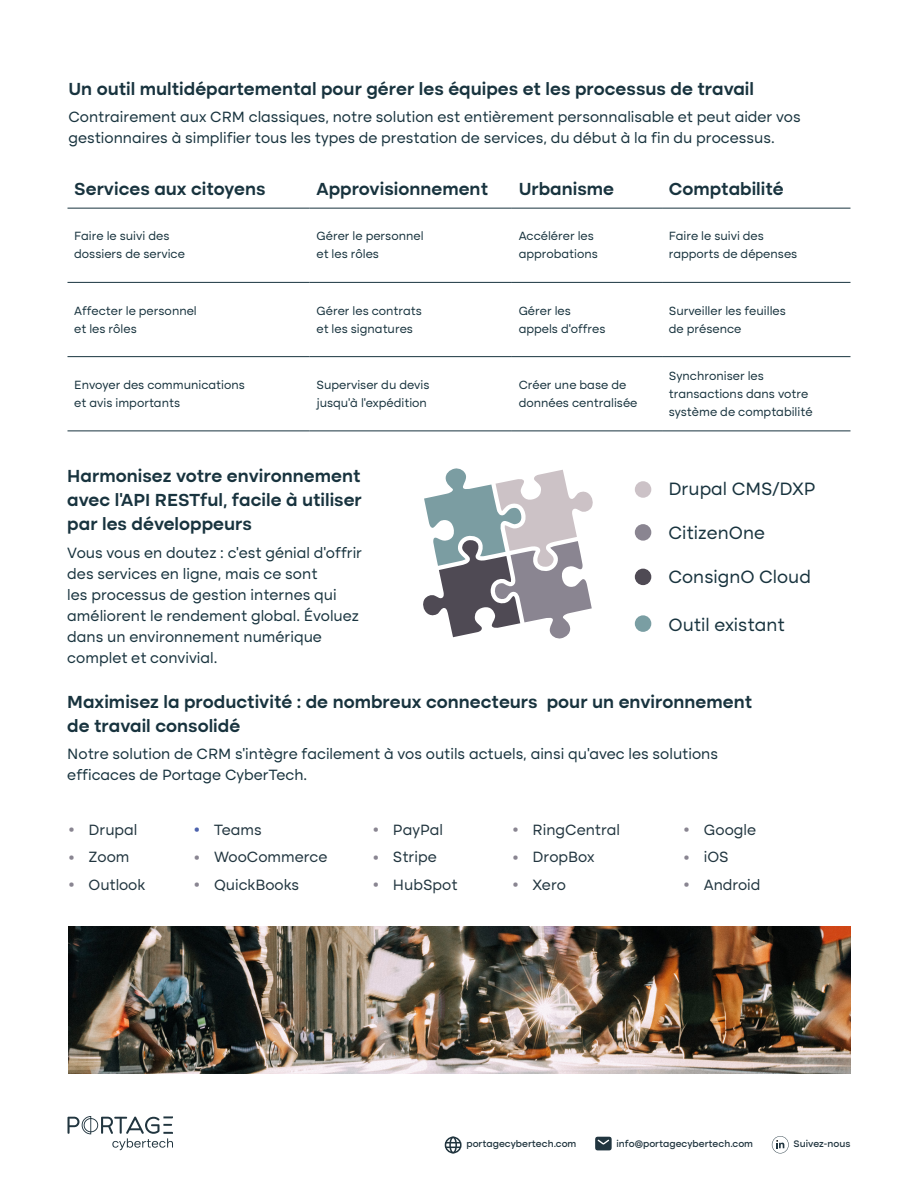
<style>
.page{position:relative;width:918px;height:1188px;background:#fff}
.page>*{position:absolute;margin:0;border:0;box-sizing:border-box;transform-origin:0 0}
.t1{font:600 18px/24px "Altone";color:#18333e;text-align:justify}
.t2{font:18px "Altone";color:#18333e}
.t3{font:15px/21px "Altone";color:#18333e}
.t4{font:15px "Altone";color:#21353f}
.t5{font:12px/18px "Altone";color:#18333e}
.t6{font:500 9.75px "Altone";color:#21353f}
.s1{font-weight:600;font-size:21px;color:#898591}
.s2{font-weight:600;font-size:21px;color:#4c62ad}
</style>
<div class="page">
<hr style="left:68px;top:208px;width:242px;height:1px;background:#18333e">
<hr style="left:310px;top:208px;width:202px;height:1px;background:#18333e">
<hr style="left:512px;top:208px;width:150px;height:1px;background:#18333e">
<hr style="left:662px;top:208px;width:188px;height:1px;background:#18333e">
<hr style="left:68px;top:282px;width:242px;height:1px;background:#18333e">
<hr style="left:310px;top:282px;width:202px;height:1px;background:#18333e">
<hr style="left:512px;top:282px;width:150px;height:1px;background:#18333e">
<hr style="left:662px;top:282px;width:188px;height:1px;background:#18333e">
<hr style="left:68px;top:356px;width:242px;height:1px;background:#18333e">
<hr style="left:310px;top:356px;width:202px;height:1px;background:#18333e">
<hr style="left:512px;top:356px;width:150px;height:1px;background:#18333e">
<hr style="left:662px;top:356px;width:188px;height:1px;background:#18333e">
<hr style="left:68px;top:431px;width:242px;height:1px;background:#18333e">
<hr style="left:310px;top:431px;width:202px;height:1px;background:#18333e">
<hr style="left:512px;top:431px;width:150px;height:1px;background:#18333e">
<hr style="left:662px;top:431px;width:188px;height:1px;background:#18333e">
<svg style="left:67px;top:1116px;width:106px;height:34px"></svg>
<svg style="left:423px;top:468px;width:170px;height:171px"></svg>
<div style="left:635px;top:481px;width:16px;height:17px;background:#ccc2c7;border-radius:50%"></div>
<div style="left:635px;top:524px;width:16px;height:17px;background:#8a8591;border-radius:50%"></div>
<div style="left:635px;top:569px;width:16px;height:16px;background:#4f4a54;border-radius:50%"></div>
<div style="left:635px;top:615px;width:16px;height:17px;background:#7a9ea3;border-radius:50%"></div>
<img style="left:68px;top:926px;width:782px;height:147px">
<svg style="left:445px;top:1137px;width:17px;height:16px"></svg>
<div style="left:595px;top:1137px;width:17px;height:13px;background:#21353f;border-radius:3px"></div>
<svg style="left:598px;top:1140px;width:11px;height:4px"></svg>
<svg style="left:772px;top:1136px;width:17px;height:17px"></svg>
<p class="t1" style="left:68px;top:78px;width:687px">Un outil multidépartemental pour gérer les équipes et les processus de travail</p>
<p class="t3" style="left:68px;top:108px;width:734px">Contrairement aux CRM classiques, notre solution est entièrement personnalisable et peut aider vos gestionnaires à simplifier tous les types de prestation de services, du début à la fin du processus.</p>
<p class="t1" style="left:74px;top:177px;width:193px">Services aux citoyens</p>
<p class="t1" style="left:316px;top:177px;width:173px">Approvisionnement</p>
<p class="t1" style="left:519px;top:177px;width:97px">Urbanisme</p>
<p class="t1" style="left:669px;top:177px;width:116px">Comptabilité</p>
<p class="t5" style="left:74px;top:228px;width:112px">Faire le suivi des dossiers de service</p>
<p class="t5" style="left:316px;top:228px;width:109px">Gérer le personnel et les rôles</p>
<p class="t5" style="left:519px;top:228px;width:81px">Accélérer les approbations</p>
<p class="t5" style="left:669px;top:228px;width:130px">Faire le suivi des rapports de dépenses</p>
<p class="t5" style="left:74px;top:302px;width:124px">Affecter le personnel et les rôles</p>
<p class="t5" style="left:316px;top:302px;width:107px">Gérer les contrats et les signatures</p>
<p class="t5" style="left:519px;top:302px;width:88px">Gérer les appels d’offres</p>
<p class="t5" style="left:669px;top:302px;width:119px">Surveiller les feuilles de présence</p>
<p class="t5" style="left:74px;top:376px;width:172px">Envoyer des communications et avis importants</p>
<p class="t5" style="left:316px;top:376px;width:115px">Superviser du devis jusqu’à l’expédition</p>
<p class="t5" style="left:519px;top:376px;width:120px">Créer une base de données centralisée</p>
<p class="t5" style="left:669px;top:367px;width:145px">Synchroniser les transactions dans votre système de comptabilité</p>
<p class="t1" style="left:67px;top:465px;width:296px">Harmonisez votre environnement avec l’API RESTful, facile à utiliser par les développeurs</p>
<p class="t3" style="left:67px;top:543px;width:296px">Vous vous en doutez : c’est génial d’offrir des services en ligne, mais ce sont<br>les processus de gestion internes qui améliorent le rendement global. Évoluez dans un environnement numérique complet et convivial.</p>
<p class="t2" style="left:669px;top:481px;width:149px">Drupal CMS/DXP</p>
<p class="t2" style="left:669px;top:525px;width:98px">CitizenOne</p>
<p class="t2" style="left:669px;top:569px;width:144px">ConsignO Cloud</p>
<p class="t2" style="left:669px;top:617px;width:118px">Outil existant</p>
<p class="t1" style="left:67px;top:691px;width:686px">Maximisez la productivité : de nombreux connecteurs pour un environnement de travail consolidé</p>
<p class="t3" style="left:67px;top:745px;width:652px">Notre solution de CRM s’intègre facilement à vos outils actuels, ainsi qu’avec les solutions efficaces de Portage CyberTech.</p>
<p class="t4" style="left:68px;top:823px;width:71px"><span class="s1">•</span> Drupal</p>
<p class="t4" style="left:68px;top:850px;width:63px"><span class="s1">•</span> Zoom</p>
<p class="t4" style="left:68px;top:878px;width:78px"><span class="s1">•</span> Outlook</p>
<p class="t4" style="left:512px;top:823px;width:109px"><span class="s1">•</span> RingCentral</p>
<p class="t4" style="left:512px;top:850px;width:84px"><span class="s1">•</span> DropBox</p>
<p class="t4" style="left:512px;top:878px;width:55px"><span class="s1">•</span> Xero</p>
<p class="t4" style="left:373px;top:823px;width:72px"><span class="s1">•</span> PayPal</p>
<p class="t4" style="left:373px;top:850px;width:66px"><span class="s1">•</span> Stripe</p>
<p class="t4" style="left:373px;top:878px;width:86px"><span class="s1">•</span> HubSpot</p>
<p class="t4" style="left:684px;top:823px;width:74px"><span class="s1">•</span> Google</p>
<p class="t4" style="left:684px;top:850px;width:47px"><span class="s1">•</span> iOS</p>
<p class="t4" style="left:684px;top:878px;width:78px"><span class="s1">•</span> Android</p>
<p class="t4" style="left:194px;top:823px;width:69px"><span class="s2">•</span> Teams</p>
<p class="t4" style="left:194px;top:850px;width:135px"><span class="s1">•</span> WooCommerce</p>
<p class="t4" style="left:194px;top:878px;width:107px"><span class="s1">•</span> QuickBooks</p>
<p class="t6" style="left:466px;top:1140px;width:112px">portagecybertech.com</p>
<p class="t6" style="left:617px;top:1140px;width:138px">info@portagecybertech.com</p>
<p class="t6" style="left:794px;top:1140px;width:58px">Suivez-nous</p>
</div>
